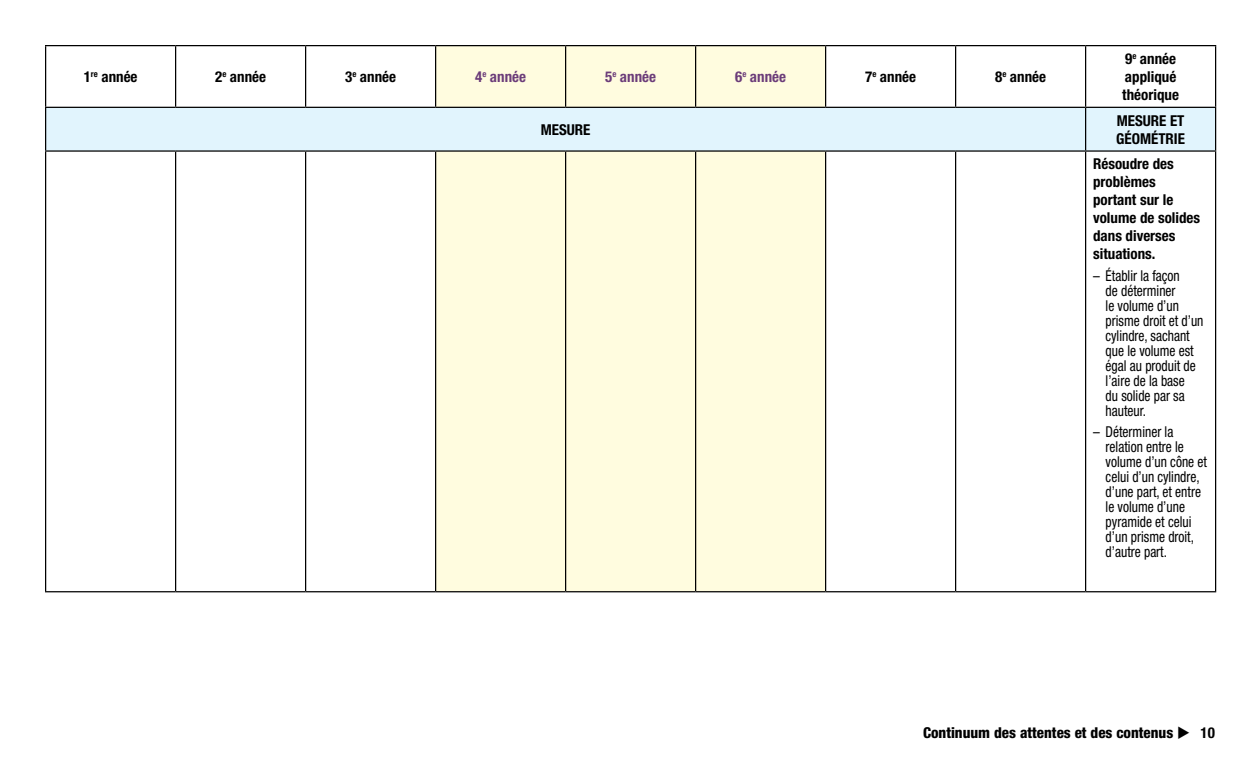
<style>
.page{position:relative;width:1260px;height:765px;background:#fff}
.page>*{position:absolute;margin:0;border:0;box-sizing:border-box;transform-origin:0 0}
.t1{font:condensed 15px/15px "Helvetica Neue LT Std";color:#000;scale:.9 1}
.t2{font:700 condensed 15px/18px "Helvetica Neue LT Std";color:#000}
.t3{font:800 condensed 15px "Helvetica Neue LT Std";color:#000}
.t4{font:700 condensed 15px "Helvetica Neue LT Std";color:#6b3c79}
.s1{font-weight:700}
</style>
<div class="page">
<div style="left:436px;top:46px;width:389px;height:545px;background:#fffcdf"></div>
<div style="left:46px;top:108px;width:1169px;height:42px;background:#e1f4fd"></div>
<hr style="left:45px;top:45px;width:131px;height:1px;background:#000">
<hr style="left:45px;top:46px;width:1px;height:61px;background:#000">
<hr style="left:176px;top:45px;width:130px;height:1px;background:#000">
<hr style="left:175px;top:46px;width:1px;height:61px;background:#000">
<hr style="left:306px;top:45px;width:130px;height:1px;background:#000">
<hr style="left:305px;top:46px;width:1px;height:61px;background:#000">
<hr style="left:436px;top:45px;width:130px;height:1px;background:#000">
<hr style="left:435px;top:46px;width:1px;height:61px;background:#000">
<hr style="left:566px;top:45px;width:130px;height:1px;background:#000">
<hr style="left:565px;top:46px;width:1px;height:61px;background:#000">
<hr style="left:696px;top:45px;width:130px;height:1px;background:#000">
<hr style="left:695px;top:46px;width:1px;height:61px;background:#000">
<hr style="left:826px;top:45px;width:130px;height:1px;background:#000">
<hr style="left:825px;top:46px;width:1px;height:61px;background:#000">
<hr style="left:956px;top:45px;width:130px;height:1px;background:#000">
<hr style="left:955px;top:46px;width:1px;height:61px;background:#000">
<hr style="left:1086px;top:45px;width:130px;height:1px;background:#000">
<hr style="left:1085px;top:46px;width:1px;height:61px;background:#000">
<hr style="left:1215px;top:46px;width:1px;height:61px;background:#000">
<hr style="left:45px;top:152px;width:1px;height:439px;background:#000">
<hr style="left:175px;top:152px;width:1px;height:439px;background:#000">
<hr style="left:305px;top:152px;width:1px;height:439px;background:#000">
<hr style="left:435px;top:152px;width:1px;height:439px;background:#000">
<hr style="left:565px;top:152px;width:1px;height:439px;background:#000">
<hr style="left:695px;top:152px;width:1px;height:439px;background:#000">
<hr style="left:825px;top:152px;width:1px;height:439px;background:#000">
<hr style="left:955px;top:152px;width:1px;height:439px;background:#000">
<hr style="left:1085px;top:152px;width:1px;height:439px;background:#000">
<hr style="left:1215px;top:152px;width:1px;height:439px;background:#000">
<hr style="left:45px;top:591px;width:131px;height:1px;background:#000">
<hr style="left:176px;top:591px;width:130px;height:1px;background:#000">
<hr style="left:306px;top:591px;width:130px;height:1px;background:#000">
<hr style="left:436px;top:591px;width:130px;height:1px;background:#000">
<hr style="left:566px;top:591px;width:130px;height:1px;background:#000">
<hr style="left:696px;top:591px;width:130px;height:1px;background:#000">
<hr style="left:826px;top:591px;width:130px;height:1px;background:#000">
<hr style="left:956px;top:591px;width:130px;height:1px;background:#000">
<hr style="left:1086px;top:591px;width:130px;height:1px;background:#000">
<hr style="left:45px;top:107px;width:131px;height:1px;background:#000">
<hr style="left:45px;top:108px;width:1px;height:42px;background:#000">
<hr style="left:176px;top:107px;width:130px;height:1px;background:#000">
<hr style="left:306px;top:107px;width:130px;height:1px;background:#000">
<hr style="left:436px;top:107px;width:130px;height:1px;background:#000">
<hr style="left:566px;top:107px;width:130px;height:1px;background:#000">
<hr style="left:696px;top:107px;width:130px;height:1px;background:#000">
<hr style="left:826px;top:107px;width:130px;height:1px;background:#000">
<hr style="left:956px;top:107px;width:130px;height:1px;background:#000">
<hr style="left:1086px;top:107px;width:130px;height:1px;background:#000">
<hr style="left:1085px;top:108px;width:1px;height:42px;background:#000">
<hr style="left:1215px;top:108px;width:1px;height:42px;background:#000">
<hr style="left:45px;top:150px;width:131px;height:2px;background:#000">
<hr style="left:176px;top:150px;width:130px;height:2px;background:#000">
<hr style="left:306px;top:150px;width:130px;height:2px;background:#000">
<hr style="left:436px;top:150px;width:130px;height:2px;background:#000">
<hr style="left:566px;top:150px;width:130px;height:2px;background:#000">
<hr style="left:696px;top:150px;width:130px;height:2px;background:#000">
<hr style="left:826px;top:150px;width:130px;height:2px;background:#000">
<hr style="left:956px;top:150px;width:130px;height:2px;background:#000">
<hr style="left:1086px;top:150px;width:130px;height:2px;background:#000">
<p class="t2" style="left:84px;top:67px;width:55px">1<sup>re</sup> année</p>
<p class="t2" style="left:215px;top:67px;width:52px">2<sup>e</sup> année</p>
<p class="t2" style="left:345px;top:67px;width:52px">3<sup>e</sup> année</p>
<p class="t4" style="left:475px;top:67px;width:52px">4<sup>e</sup> année</p>
<p class="t4" style="left:605px;top:67px;width:52px">5<sup>e</sup> année</p>
<p class="t4" style="left:735px;top:67px;width:52px">6<sup>e</sup> année</p>
<p class="t2" style="left:865px;top:67px;width:52px">7<sup>e</sup> année</p>
<p class="t2" style="left:995px;top:67px;width:52px">8<sup>e</sup> année</p>
<p class="t2" style="left:1122px;top:49px;width:58px">9<sup>e</sup> année appliqué théorique</p>
<p class="t2" style="left:541px;top:120px;width:51px">MESURE</p>
<p class="t2" style="left:1116px;top:111px;width:70px">MESURE ET<br>GÉOMÉTRIE</p>
<p class="t2" style="left:1093px;top:155px;width:109px">Résoudre des problèmes portant sur le volume de solides dans diverses situations.</p>
<p class="t1" style="left:1106px;top:268px;width:110px;text-indent:-13px">– Établir la façon<br>de déterminer<br>le volume d’un prisme droit et d’un cylindre, sachant que le volume est égal au produit de l’aire de la base<br>du solide par sa hauteur.</p>
<p class="t1" style="left:1106px;top:424px;width:114px;text-indent:-13px">– Déterminer la relation entre le volume d’un cône et celui d’un cylindre, d’une part, et entre le volume d’une pyramide et celui d’un prisme droit, d’autre part.</p>
<p class="t3" style="left:923px;top:724px;width:294px">Continuum des attentes et des contenus ◆ <span class="s1">10</span></p>
</div>
